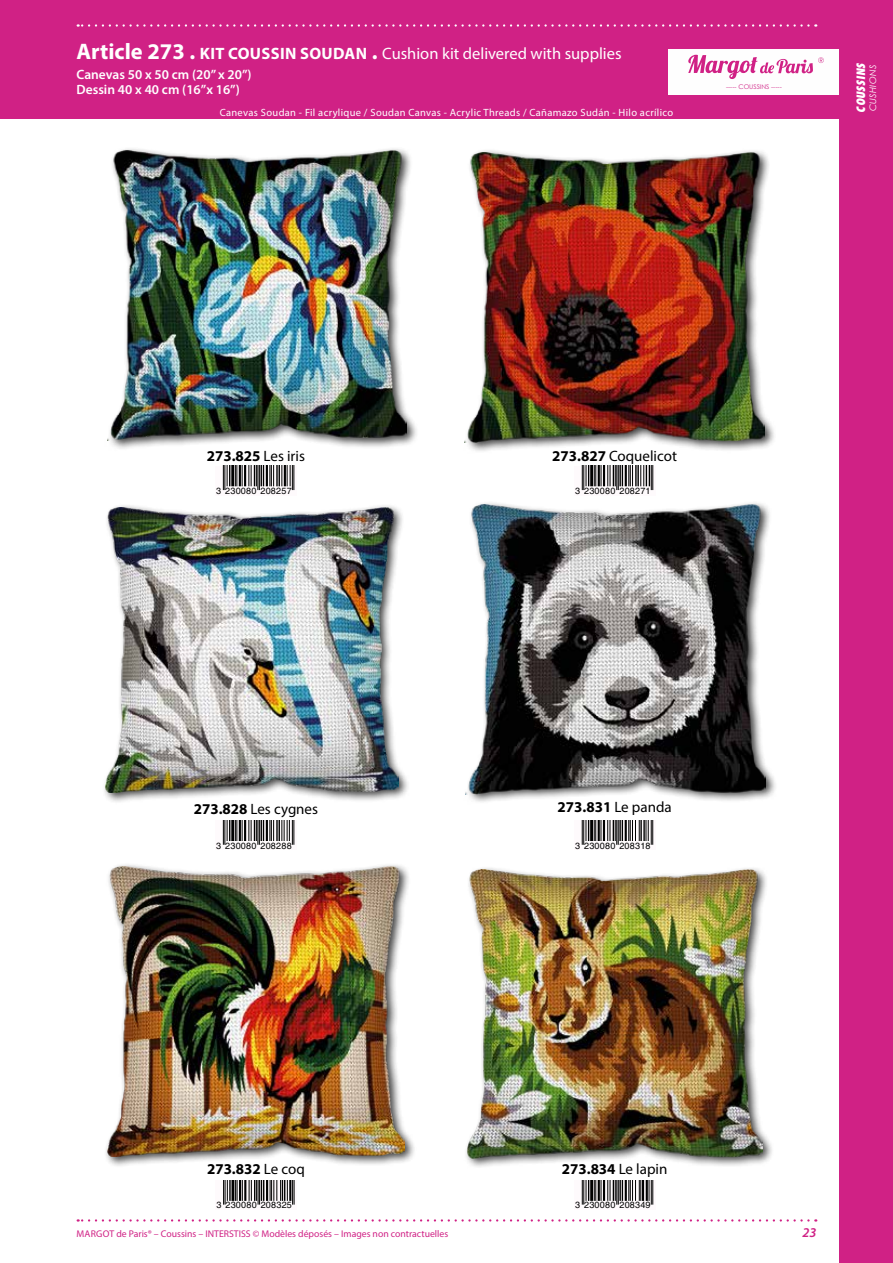
<style>
.page{position:relative;width:893px;height:1263px;background:#fff}
.page>*{position:absolute;margin:0;border:0;box-sizing:border-box;transform-origin:0 0}
.t1{font:16.5px "Myriad Pro";color:#fff}
.t2{font:700 15px "Myriad Pro";color:#000}
.t3{font:15px "Myriad Pro";color:#000}
.t4{font:600 13.5px/15px "Myriad Pro";color:#fff}
.t5{font:italic 600 13.5px "Myriad Pro";color:#d02185}
.t6{font:italic 800 condensed 11.25px "Futura Std";color:#fff}
.t7{font:10.5px "Myriad Pro";letter-spacing:.03em;color:#fff}
.t8{font:9.75px "Myriad Pro";color:#d02185}
.t9{font:9px "Helvetica";letter-spacing:.025em;color:#000}
.t10{font:italic 9px "Century Gothic";letter-spacing:.025em;color:#fff}
.t11{font:6.45px "Century Gothic";color:#d02185}
.s1{font-weight:700;font-size:22.5px}
.s2{font-weight:700}
.s3{font-weight:400}
</style>
<div class="page">
<div style="left:0;top:0;width:893px;height:119px;background:#d02185"></div>
<svg style="left:78px;top:1219px;width:730px;height:2px"></svg>
<svg style="left:78px;top:24px;width:730px;height:3px"></svg>
<div style="left:839px;top:0;width:54px;height:1263px;background:#d02185"></div>
<div style="left:669px;top:49px;width:170px;height:45px;background:#fefefe"></div>
<svg style="left:688px;top:55px;width:136px;height:24px"></svg>
<div style="left:104px;top:146px;width:315px;height:305px;background:#000;opacity:.75"></div>
<img style="left:107px;top:150px;width:300px;height:290px">
<div style="left:461px;top:148px;width:315px;height:305px;background:#000;opacity:.75"></div>
<img style="left:464px;top:152px;width:301px;height:290px">
<div style="left:103px;top:503px;width:307px;height:301px;background:#000;opacity:.75"></div>
<img style="left:106px;top:507px;width:292px;height:285px">
<div style="left:463px;top:500px;width:314px;height:305px;background:#000;opacity:.75"></div>
<img style="left:466px;top:505px;width:299px;height:289px">
<div style="left:104px;top:862px;width:313px;height:306px;background:#000;opacity:.75"></div>
<img style="left:107px;top:867px;width:297px;height:289px">
<div style="left:463px;top:866px;width:312px;height:303px;background:#000;opacity:.75"></div>
<img style="left:467px;top:870px;width:296px;height:288px">
<svg style="left:222px;top:466px;width:73px;height:25px"></svg>
<svg style="left:223px;top:466px;width:20px;height:24px"></svg>
<hr style="left:244px;top:466px;width:2px;height:20px;background:#000">
<svg style="left:249px;top:466px;width:15px;height:24px"></svg>
<hr style="left:266px;top:466px;width:2px;height:20px;background:#000">
<svg style="left:270px;top:466px;width:25px;height:24px"></svg>
<div style="left:574px;top:466px;width:81px;height:29px;background:#fefafc"></div>
<svg style="left:582px;top:466px;width:51px;height:24px"></svg>
<hr style="left:635px;top:466px;width:2px;height:20px;background:#000">
<hr style="left:637px;top:466px;width:2px;height:20px;background:#000">
<svg style="left:640px;top:466px;width:13px;height:24px"></svg>
<svg style="left:222px;top:820px;width:48px;height:25px"></svg>
<svg style="left:223px;top:820px;width:20px;height:25px"></svg>
<hr style="left:244px;top:820px;width:2px;height:21px;background:#000">
<svg style="left:249px;top:820px;width:15px;height:25px"></svg>
<hr style="left:266px;top:820px;width:2px;height:21px;background:#000">
<svg style="left:270px;top:820px;width:25px;height:25px"></svg>
<div style="left:574px;top:820px;width:81px;height:30px;background:#fefafc"></div>
<svg style="left:582px;top:820px;width:58px;height:25px"></svg>
<hr style="left:640px;top:820px;width:2px;height:21px;background:#000">
<hr style="left:643px;top:820px;width:2px;height:21px;background:#000">
<svg style="left:646px;top:820px;width:7px;height:25px"></svg>
<svg style="left:223px;top:1180px;width:72px;height:25px"></svg>
<svg style="left:223px;top:1180px;width:5px;height:24px"></svg>
<hr style="left:229px;top:1180px;width:2px;height:21px;background:#000">
<hr style="left:232px;top:1180px;width:2px;height:21px;background:#000">
<svg style="left:235px;top:1180px;width:8px;height:21px"></svg>
<hr style="left:244px;top:1180px;width:2px;height:21px;background:#000">
<svg style="left:249px;top:1180px;width:15px;height:24px"></svg>
<hr style="left:266px;top:1180px;width:2px;height:21px;background:#000">
<svg style="left:270px;top:1180px;width:25px;height:24px"></svg>
<svg style="left:581px;top:1180px;width:73px;height:25px"></svg>
<svg style="left:582px;top:1180px;width:59px;height:24px"></svg>
<hr style="left:642px;top:1180px;width:2px;height:21px;background:#000">
<hr style="left:646px;top:1180px;width:2px;height:21px;background:#000">
<svg style="left:649px;top:1180px;width:4px;height:24px"></svg>
<h1 class="t1" style="left:77px;top:44px;width:547px"><span class="s1">Article 273 .</span> <span class="s2">KIT COUSSIN SOUDAN</span> <span class="s1">.</span> Cushion kit delivered with supplies</h1>
<p class="t4" style="left:77px;top:66px;width:177px">Canevas 50 x 50 cm (20’’ x 20’’)<br>Dessin 40 x 40 cm (16’’x 16’’)</p>
<p class="t7" style="left:220px;top:106px;width:455px">Canevas Soudan - Fil acrylique / Soudan Canvas - Acrylic Threads / Cañamazo Sudán - Hilo acrílico</p>
<p class="t11" style="left:726px;top:82px;width:57px">----- COUSSINS -----</p>
<p class="t6" style="left:854px;top:113px;width:51px;rotate:-90deg">COUSSINS</p>
<p class="t10" style="left:866px;top:111px;width:48px;rotate:-90deg">CUSHIONS</p>
<h2 class="t2" style="left:207px;top:446px;width:100px">273.825 <span class="s3">Les iris</span></h2>
<h2 class="t3" style="left:552px;top:446px;width:126px"><span class="s2">273.827</span> Coquelicot</h2>
<p class="t9" style="left:216px;top:485px;width:77px">3 230080 208257</p>
<p class="t9" style="left:575px;top:485px;width:77px">3 230080 208271</p>
<h2 class="t3" style="left:194px;top:799px;width:126px"><span class="s2">273.828</span> Les cygnes</h2>
<h2 class="t2" style="left:557px;top:797px;width:116px">273.831 <span class="s3">Le panda</span></h2>
<p class="t9" style="left:216px;top:840px;width:77px">3 230080 208288</p>
<p class="t9" style="left:575px;top:840px;width:77px">3 230080 208318</p>
<h2 class="t2" style="left:207px;top:1160px;width:99px">273.832 <span class="s3">Le coq</span></h2>
<h2 class="t2" style="left:562px;top:1160px;width:107px">273.834 <span class="s3">Le lapin</span></h2>
<p class="t9" style="left:216px;top:1200px;width:77px">3 230080 208325</p>
<p class="t9" style="left:575px;top:1200px;width:77px">3 230080 208349</p>
<p class="t8" style="left:77px;top:1228px;width:373px">MARGOT de Paris® – Coussins – INTERSTISS © Modèles déposés – Images non contractuelles</p>
<p class="t5" style="left:802px;top:1224px;width:16px">23</p>
</div>
